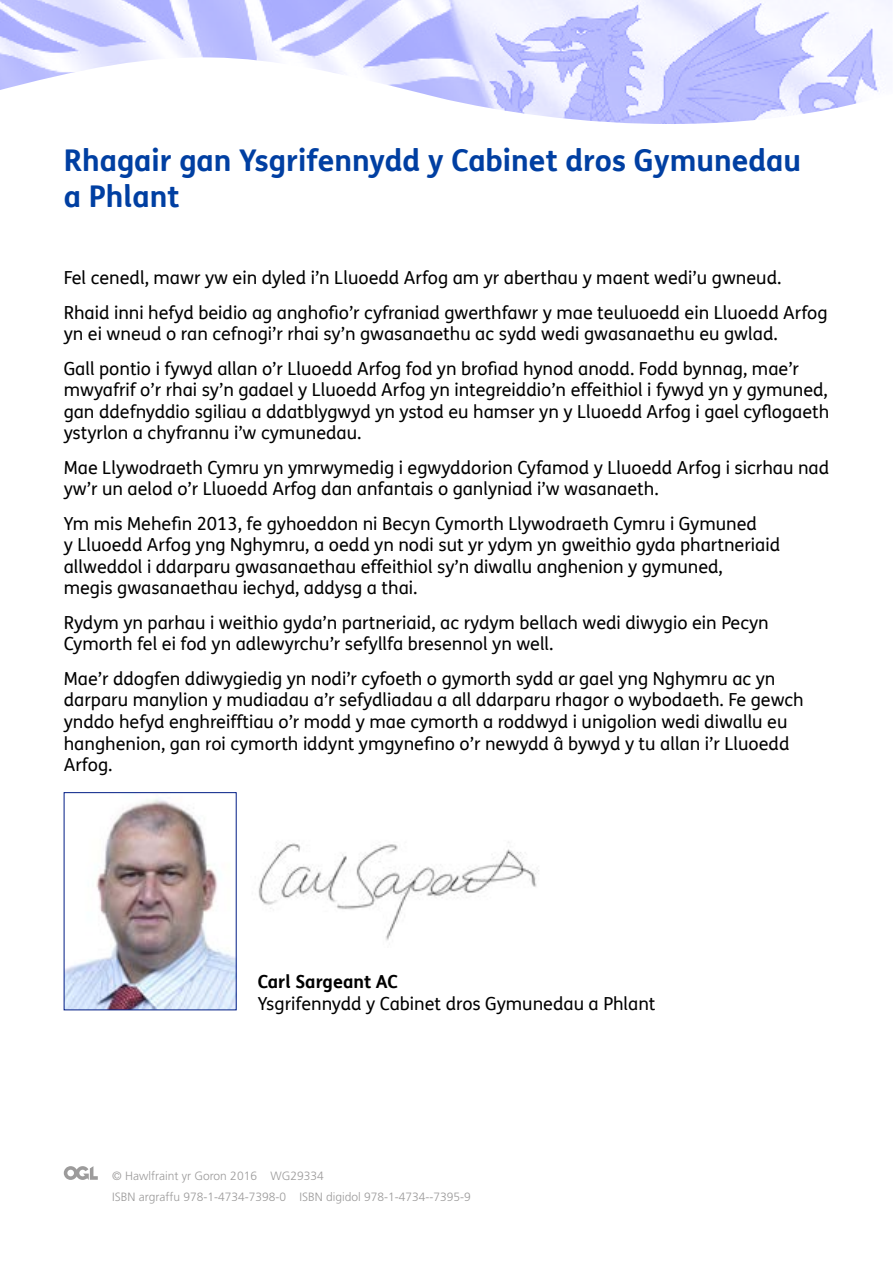
<style>
.page{position:relative;width:893px;height:1263px;background:#fff}
.page>*{position:absolute;margin:0;border:0;box-sizing:border-box;transform-origin:0 0}
.Body_text{font:700 30px/36px "FS Me";color:#003fa2}
.Body_text-2{font:18px/21.6px "FS Me";color:#000}
.Body_text-3{font:700 18px "FS Me";color:#000}
.copyright{font:300 12px "Frutiger LT Std";color:#9c9b9b}
</style>
<div class="page">
<img style="left:0;top:0;width:892px;height:124px">
<svg style="left:64px;top:1166px;width:34px;height:14px"></svg>
<img style="left:66px;top:799px;width:168px;height:209px">
<img style="left:258px;top:842px;width:281px;height:99px">
<p class="Body_text" style="left:64px;top:141px;width:739px">Rhagair gan Ysgrifennydd y Cabinet dros Gymunedau a Phlant</p>
<p class="Body_text-2" style="left:64px;top:267px;width:719px">Fel cenedl, mawr yw ein dyled i’n Lluoedd Arfog am yr aberthau y maent wedi’u gwneud.</p>
<p class="Body_text-2" style="left:64px;top:301px;width:765px">Rhaid inni hefyd beidio ag anghofio’r cyfraniad gwerthfawr y mae teuluoedd ein Lluoedd Arfog yn ei wneud o ran cefnogi’r rhai sy’n gwasanaethu ac sydd wedi gwasanaethu eu gwlad.</p>
<p class="Body_text-2" style="left:64px;top:357px;width:767px">Gall pontio i fywyd allan o’r Lluoedd Arfog fod yn brofiad hynod anodd. Fodd bynnag, mae’r mwyafrif o’r rhai sy’n gadael y Lluoedd Arfog yn integreiddio’n effeithiol i fywyd yn y gymuned, gan ddefnyddio sgiliau a ddatblygwyd yn ystod eu hamser yn y Lluoedd Arfog i gael cyflogaeth ystyrlon a chyfrannu i’w cymunedau.</p>
<p class="Body_text-2" style="left:64px;top:456px;width:767px">Mae Llywodraeth Cymru yn ymrwymedig i egwyddorion Cyfamod y Lluoedd Arfog i sicrhau nad yw’r un aelod o’r Lluoedd Arfog dan anfantais o ganlyniad i’w wasanaeth.</p>
<p class="Body_text-2" style="left:64px;top:512px;width:718px">Ym mis Mehefin 2013, fe gyhoeddon ni Becyn Cymorth Llywodraeth Cymru i Gymuned<br>y Lluoedd Arfog yng Nghymru, a oedd yn nodi sut yr ydym yn gweithio gyda phartneriaid allweddol i ddarparu gwasanaethau effeithiol sy’n diwallu anghenion y gymuned,<br>megis gwasanaethau iechyd, addysg a thai.</p>
<p class="Body_text-2" style="left:64px;top:611px;width:706px">Rydym yn parhau i weithio gyda’n partneriaid, ac rydym bellach wedi diwygio ein Pecyn<br>Cymorth fel ei fod yn adlewyrchu’r sefyllfa bresennol yn well.</p>
<p class="Body_text-2" style="left:64px;top:667px;width:741px">Mae’r ddogfen ddiwygiedig yn nodi’r cyfoeth o gymorth sydd ar gael yng Nghymru ac yn darparu manylion y mudiadau a’r sefydliadau a all ddarparu rhagor o wybodaeth. Fe gewch ynddo hefyd enghreifftiau o’r modd y mae cymorth a roddwyd i unigolion wedi diwallu eu hanghenion, gan roi cymorth iddynt ymgynefino o’r newydd â bywyd y tu allan i’r Lluoedd Arfog.</p>
<p class="Body_text-3" style="left:258px;top:968px;width:142px">Carl Sargeant AC</p>
<p class="Body_text-2" style="left:258px;top:992px;width:399px">Ysgrifennydd y Cabinet dros Gymunedau a Phlant</p>
<p class="copyright" style="left:112px;top:1169px;width:213px">© Hawlfraint yr Goron 2016 WG29334</p>
<p class="copyright" style="left:112px;top:1190px;width:360px">ISBN argraffu 978-1-4734-7398-0 ISBN digidol 978-1-4734--7395-9</p>
</div>
